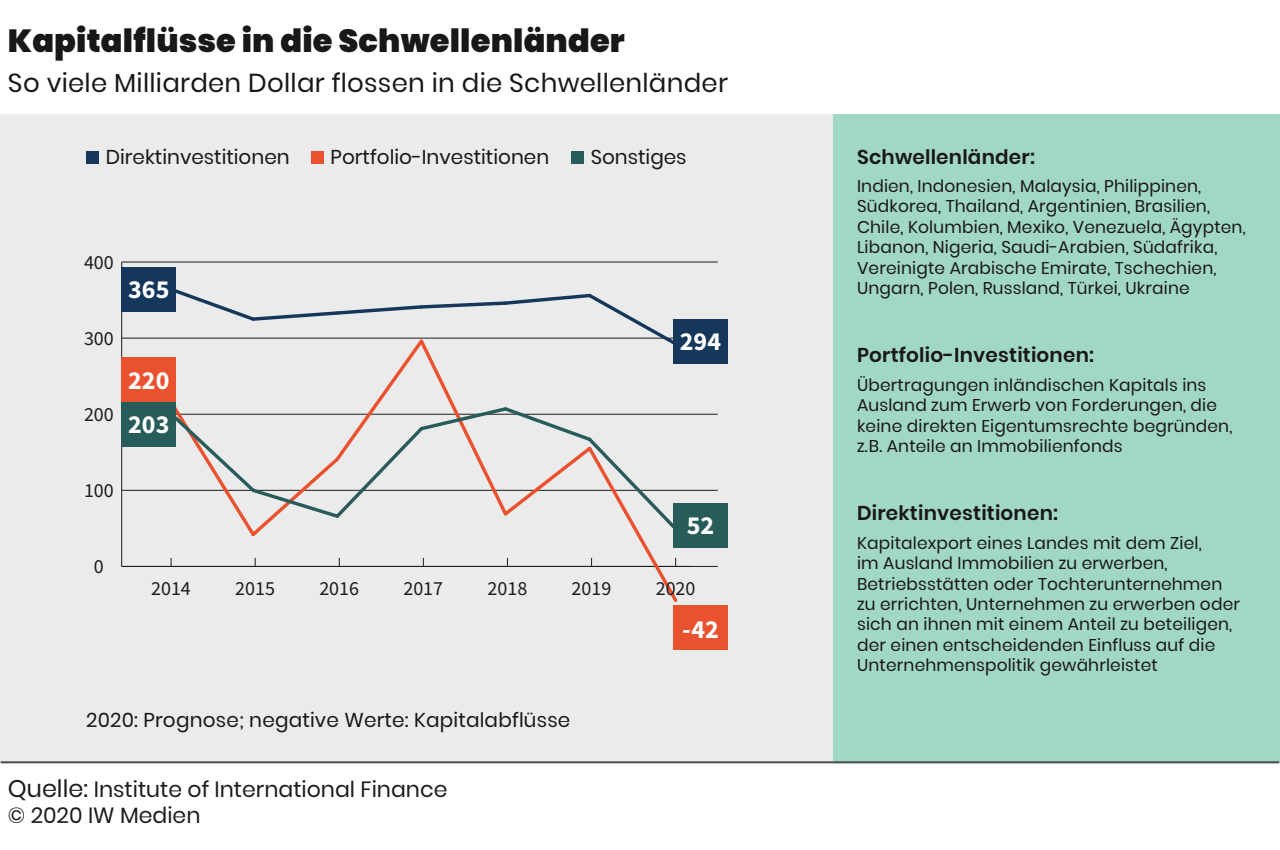
<style>
.page{position:relative;width:1280px;height:850px;background:#fff}
.page>*{position:absolute;margin:0;border:0;box-sizing:border-box;transform-origin:0 0}
.t1{font:900 32px "Poppins";letter-spacing:.005em;color:#1a171b}
.t2{font:26px "Poppins";letter-spacing:.01em;color:#1a171b}
.t3{font:700 26px "Source Sans Pro";color:#fff}
.t4{font:22px/26.4px "Poppins";color:#1d1d1b}
.t5{font:20px "Poppins";color:#1a171b}
.t6{font:600 20px "Poppins";letter-spacing:.01em;color:#1a171b}
.t7{font:20px "Source Sans Pro";color:#1d1d1b}
.t8{font:17px/20.4px "Poppins";letter-spacing:.01em;color:#1a171b}
.s1{font-size:24px}
</style>
<div class="page">
<div style="left:1px;top:115px;width:1279px;height:647px;background:#ecebeb"></div>
<div style="left:833px;top:115px;width:446px;height:647px;background:#a1d7c6"></div>
<div style="left:86px;top:151px;width:13px;height:13px;background:#15375c"></div>
<div style="left:311px;top:151px;width:13px;height:13px;background:#ea512f"></div>
<div style="left:571px;top:151px;width:13px;height:13px;background:#275c5b"></div>
<hr style="left:1px;top:761px;width:1278px;height:2px;background:#4a4a49">
<hr style="left:122px;top:566px;width:596px;height:1px;background:#1d1d1b">
<hr style="left:121px;top:262px;width:1px;height:304px;background:#1d1d1b">
<hr style="left:122px;top:490px;width:596px;height:1px;background:#1d1d1b">
<hr style="left:122px;top:414px;width:596px;height:1px;background:#1d1d1b">
<hr style="left:122px;top:338px;width:596px;height:1px;background:#1d1d1b">
<hr style="left:122px;top:262px;width:596px;height:1px;background:#1d1d1b">
<div style="left:122px;top:402px;width:54px;height:44px;background:#275c5b"></div>
<div style="left:122px;top:358px;width:54px;height:44px;background:#ea512f"></div>
<div style="left:122px;top:267px;width:54px;height:44px;background:#15375c"></div>
<div style="left:673px;top:503px;width:55px;height:45px;background:#275c5b"></div>
<div style="left:673px;top:605px;width:55px;height:45px;background:#ea512f"></div>
<div style="left:673px;top:319px;width:55px;height:45px;background:#15375c"></div>
<svg style="left:164px;top:289px;width:516px;height:313px"></svg>
<h1 class="t1" style="left:8px;top:23px;width:618px">Kapitalflüsse in die Schwellenländer</h1>
<h2 class="t2" style="left:8px;top:68px;width:722px">So viele Milliarden Dollar flossen in die Schwellenländer</h2>
<p class="t5" style="left:106px;top:145px;width:185px">Direktinvestitionen</p>
<p class="t5" style="left:331px;top:145px;width:220px">Portfolio-Investitionen</p>
<p class="t5" style="left:591px;top:145px;width:97px">Sonstiges</p>
<p class="t7" style="left:84px;top:250px;width:31px">400</p>
<p class="t7" style="left:84px;top:326px;width:31px">300</p>
<p class="t7" style="left:84px;top:402px;width:31px">200</p>
<h2 class="t3" style="left:128px;top:272px;width:43px">365</h2>
<h2 class="t3" style="left:128px;top:362px;width:43px">220</h2>
<h2 class="t3" style="left:128px;top:406px;width:43px">203</h2>
<h2 class="t3" style="left:680px;top:324px;width:43px">294</h2>
<p class="t7" style="left:84px;top:478px;width:31px">100</p>
<p class="t7" style="left:94px;top:554px;width:11px">0</p>
<h2 class="t3" style="left:687px;top:508px;width:29px">52</h2>
<p class="t7" style="left:151px;top:576px;width:41px">2014</p>
<p class="t7" style="left:235px;top:576px;width:41px">2015</p>
<p class="t7" style="left:319px;top:576px;width:41px">2016</p>
<p class="t7" style="left:403px;top:576px;width:41px">2017</p>
<p class="t7" style="left:488px;top:576px;width:41px">2018</p>
<p class="t7" style="left:572px;top:576px;width:41px">2019</p>
<p class="t7" style="left:656px;top:576px;width:41px">2020</p>
<h2 class="t3" style="left:682px;top:612px;width:38px">-42</h2>
<p class="t5" style="left:86px;top:708px;width:486px">2020: Prognose; negative Werte: Kapitalabflüsse</p>
<p class="t4" style="left:8px;top:776px;width:441px"><span class="s1">Quelle:</span> Institute of International Finance © 2020 IW Medien</p>
<p class="t6" style="left:857px;top:145px;width:179px">Schwellenländer:</p>
<p class="t8" style="left:857px;top:176px;width:390px">Indien, Indonesien, Malaysia, Philippinen, Südkorea, Thailand, Argentinien, Brasilien, Chile, Kolumbien, Mexiko, Venezuela, Ägypten, Libanon, Nigeria, Saudi-Arabien, Südafrika, Vereinigte Arabische Emirate, Tschechien, Ungarn, Polen, Russland, Türkei, Ukraine</p>
<p class="t6" style="left:857px;top:344px;width:239px">Portfolio-Investitionen:</p>
<p class="t8" style="left:857px;top:375px;width:377px">Übertragungen inländischen Kapitals ins Ausland zum Erwerb von Forderungen, die keine direkten Eigentumsrechte begründen, z.B. Anteile an Immobilienfonds</p>
<p class="t6" style="left:857px;top:502px;width:203px">Direktinvestitionen:</p>
<p class="t8" style="left:857px;top:533px;width:384px">Kapitalexport eines Landes mit dem Ziel,<br>im Ausland Immobilien zu erwerben, Betriebsstätten oder Tochterunternehmen zu errichten, Unternehmen zu erwerben oder sich an ihnen mit einem Anteil zu beteiligen, der einen entscheidenden Einfluss auf die Unternehmenspolitik gewährleistet</p>
</div>
